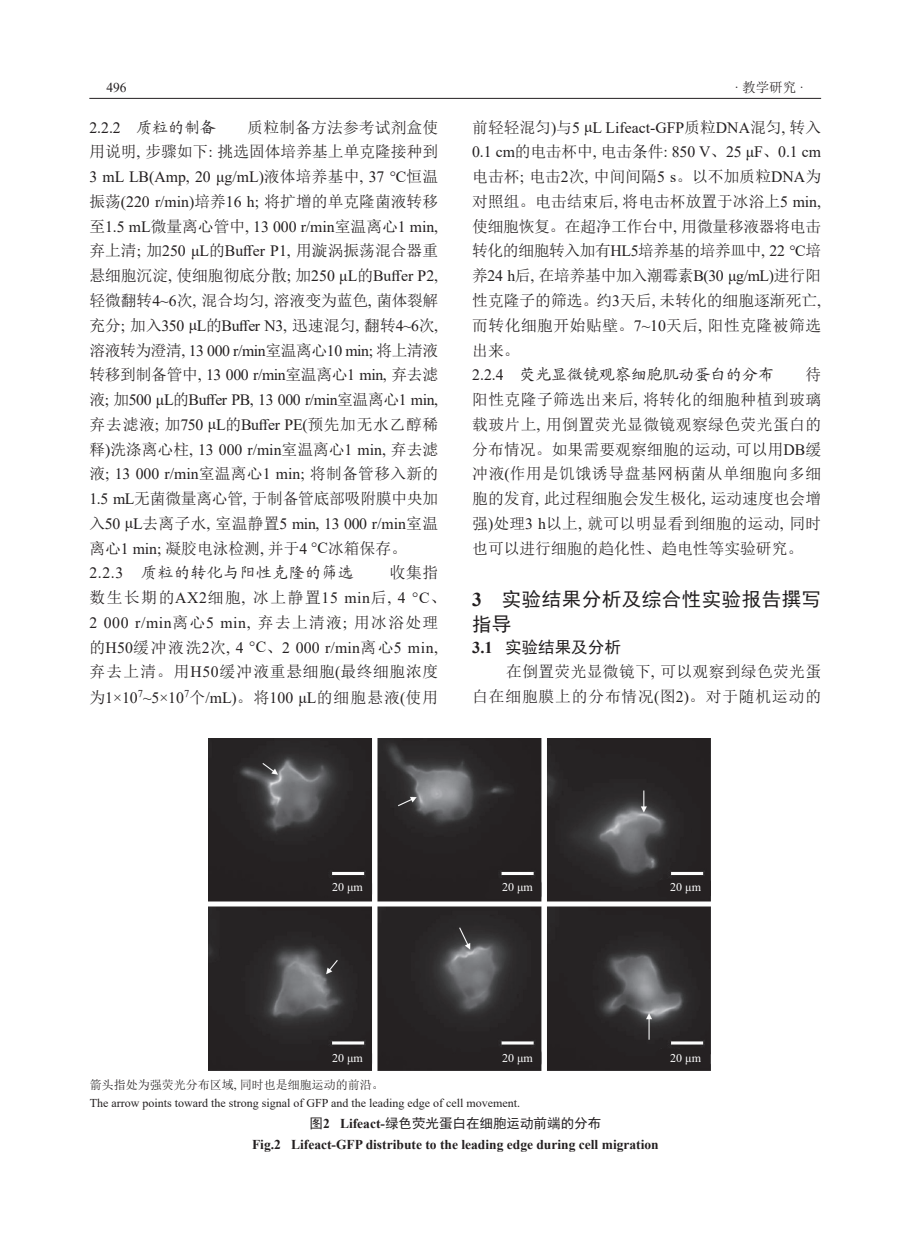
<style>
.page{position:relative;width:919px;height:1238px;background:#fff}
.page>*{position:absolute;margin:0;border:0;box-sizing:border-box;transform-origin:0 0}
.标题1{font:19.5px/24.8px "Sim Hei";letter-spacing:.025em;color:#231f20}
.标题2{font:16.5px "Sim Hei";color:#231f20}
.正文{font:15.75px/24.8px "Times New Roman";color:#231f20;text-align:justify}
.正文-2{font:15.75px/24.8px "Sim Sun";letter-spacing:.02em;color:#231f20;text-align:justify}
.正文-3{font:15.75px "Kai Ti GB2312";letter-spacing:.01em;color:#231f20}
.正文-4{font:15.75px "Kai Ti GB2312";letter-spacing:.04em;color:#231f20}
.表头_图题{font:700 13.5px "Times New Roman";color:#231f20}
.表头_图题-2{font:13.5px "Sim Hei";color:#231f20}
.t1{font:13.5px "Sim Sun";color:#231f20}
.t2{font:13.5px "Times New Roman";color:#231f20}
.表头_图题-3{font:12px "Times New Roman";color:#231f20}
.表头_图题-4{font:12px "Sim Sun";color:#231f20}
.t3{font:12px "Times New Roman";color:#fff}
.s1{font-family:"Times New Roman"}
.s2{font-family:"Kai Ti GB2312"}
.s3{font-family:"Sim Sun"}
.s4{font-family:"Times New Roman";font-weight:700}
</style>
<div class="page">
<hr style="left:89px;top:98px;width:732px;height:1px;background:#231f20">
<img style="left:208px;top:738px;width:502px;height:332px">
<p class="t2" style="left:106px;top:78px;width:22px">496</p>
<p class="t1" style="left:734px;top:81px;width:71px"><span class="s1">·</span> 教学研究 <span class="s1">·</span></p>
<p class="正文" style="left:89px;top:114px;width:128px">2.2.2 <span class="s2">质粒的制备</span></p>
<p class="正文" style="left:89px;top:114px;width:350px;text-indent:158px"><span class="s3">质粒制备方法参考试剂盒使用说明</span>, <span class="s3">步骤如下</span>: <span class="s3">挑选固体培养基上单克隆接种到</span>3 mL LB(Amp, 20 μg/mL)<span class="s3">液体培养基中</span>, 37 °C<span class="s3">恒温振荡</span>(220 r/min)<span class="s3">培养</span>16 h; <span class="s3">将扩增的单克隆菌液转移至</span>1.5 mL<span class="s3">微量离心管中</span>, 13 000 r/min<span class="s3">室温离心</span>1 min,<span class="s3">弃上清</span>; <span class="s3">加</span>250 μL<span class="s3">的</span>Buffer P1, <span class="s3">用漩涡振荡混合器重悬细胞沉淀</span>, <span class="s3">使细胞彻底分散</span>; <span class="s3">加</span>250 μL<span class="s3">的</span>Buffer P2,<span class="s3">轻微翻转</span>4~6<span class="s3">次</span>, <span class="s3">混合均匀</span>, <span class="s3">溶液变为蓝色</span>, <span class="s3">菌体裂解充分</span>; <span class="s3">加入</span>350 μL<span class="s3">的</span>Buffer N3, <span class="s3">迅速混匀</span>, <span class="s3">翻转</span>4~6<span class="s3">次</span>,<span class="s3">溶液转为澄清</span>, 13 000 r/min<span class="s3">室温离心</span>10 min; <span class="s3">将上清液转移到制备管中</span>, 13 000 r/min<span class="s3">室温离心</span>1 min, <span class="s3">弃去滤液</span>; <span class="s3">加</span>500 μL<span class="s3">的</span>Buffer PB, 13 000 r/min<span class="s3">室温离心</span>1 min,<span class="s3">弃去滤液</span>; <span class="s3">加</span>750 μL<span class="s3">的</span>Buffer PE(<span class="s3">预先加无水乙醇稀释</span>)<span class="s3">洗涤离心柱</span>, 13 000 r/min<span class="s3">室温离心</span>1 min, <span class="s3">弃去滤液</span>; 13 000 r/min<span class="s3">室温离心</span>1 min; <span class="s3">将制备管移入新的</span>1.5 mL<span class="s3">无菌微量离心管</span>, <span class="s3">于制备管底部吸附膜中央加入</span>50 μL<span class="s3">去离子水</span>, <span class="s3">室温静置</span>5 min, 13 000 r/min<span class="s3">室温离心</span>1 min; <span class="s3">凝胶电泳检测</span>, <span class="s3">并于</span>4 °C<span class="s3">冰箱保存。</span></p>
<p class="正文-4" style="left:89px;top:565px;width:266px"><span class="s1">2.2.3</span> 质粒的转化与阳性克隆的筛选</p>
<p class="正文-2" style="left:472px;top:115px;width:350px">前轻轻混匀<span class="s1">)</span>与<span class="s1">5 μL Lifeact-GFP</span>质粒<span class="s1">DNA</span>混匀<span class="s1">,</span> 转入<span class="s1">0.1 cm</span>的电击杯中<span class="s1">,</span> 电击条件<span class="s1">: 850 V</span>、<span class="s1">25 μF</span>、<span class="s1">0.1 cm</span>电击杯<span class="s1">;</span> 电击<span class="s1">2</span>次<span class="s1">,</span> 中间间隔<span class="s1">5 s</span>。以不加质粒<span class="s1">DNA</span>为对照组。电击结束后<span class="s1">,</span> 将电击杯放置于冰浴上<span class="s1">5 min,</span>使细胞恢复。在超净工作台中<span class="s1">,</span> 用微量移液器将电击转化的细胞转入加有<span class="s1">HL5</span>培养基的培养皿中<span class="s1">, 22 °C</span>培养<span class="s1">24 h</span>后<span class="s1">,</span> 在培养基中加入潮霉素<span class="s1">B(30 μg/mL)</span>进行阳性克隆子的筛选。约<span class="s1">3</span>天后<span class="s1">,</span> 未转化的细胞逐渐死亡<span class="s1">,</span>而转化细胞开始贴壁。<span class="s1">7~10</span>天后<span class="s1">,</span> 阳性克隆被筛选出来。</p>
<p class="正文-3" style="left:472px;top:367px;width:303px"><span class="s1">2.2.4</span> 荧光显微镜观察细胞肌动蛋白的分布</p>
<p class="正文-2" style="left:472px;top:362px;width:350px;text-indent:333px">待阳性克隆子筛选出来后<span class="s1">,</span> 将转化的细胞种植到玻璃载玻片上<span class="s1">,</span> 用倒置荧光显微镜观察绿色荧光蛋白的分布情况。如果需要观察细胞的运动<span class="s1">,</span> 可以用<span class="s1">DB</span>缓冲液<span class="s1">(</span>作用是饥饿诱导盘基网柄菌从单细胞向多细胞的发育<span class="s1">,</span> 此过程细胞会发生极化<span class="s1">,</span> 运动速度也会增强<span class="s1">)</span>处理<span class="s1">3 h</span>以上<span class="s1">,</span> 就可以明显看到细胞的运动<span class="s1">,</span> 同时也可以进行细胞的趋化性、趋电性等实验研究。</p>
<p class="标题1" style="left:472px;top:587px;width:350px"><span class="s4">3</span> 实验结果分析及综合性实验报告撰写指导</p>
<p class="标题2" style="left:472px;top:639px;width:150px"><span class="s4">3.1</span> 实验结果及分析</p>
<p class="正文-2" style="left:472px;top:659px;width:350px;text-align:right">在倒置荧光显微镜下<span class="s1">,</span> 可以观察到绿色荧光蛋<br>白在细胞膜上的分布情况<span class="s1">(</span>图<span class="s1">2)</span>。对于随机运动的</p>
<p class="正文" style="left:89px;top:560px;width:358px;text-align:left;text-indent:300px"><span class="s3">收集指数生长期的</span>AX2<span class="s3">细胞</span>, <span class="s3">冰上静置</span>15 min<span class="s3">后</span>, 4 °C<span class="s3">、<br></span>2 000 r/min<span class="s3">离心</span>5 min, <span class="s3">弃去上清液</span>; <span class="s3">用冰浴处理的</span>H50<span class="s3">缓冲液洗</span>2<span class="s3">次</span>, 4 °C<span class="s3">、</span>2 000 r/min<span class="s3">离心</span>5 min,<span class="s3">弃去上清。用</span>H50<span class="s3">缓冲液重悬细胞</span>(<span class="s3">最终细胞浓度为</span>1×10<sup>7</sup>~5×10<sup>7</sup><span class="s3">个</span>/mL)<span class="s3">。将</span>100 μL<span class="s3">的细胞悬液</span>(<span class="s3">使用</span></p>
<p class="t3" style="left:332px;top:878px;width:32px">20 μm</p>
<p class="t3" style="left:502px;top:878px;width:32px">20 μm</p>
<p class="t3" style="left:670px;top:878px;width:32px">20 μm</p>
<p class="t3" style="left:332px;top:1049px;width:32px">20 μm</p>
<p class="t3" style="left:502px;top:1049px;width:32px">20 μm</p>
<p class="t3" style="left:670px;top:1049px;width:32px">20 μm</p>
<p class="表头_图题-4" style="left:90px;top:1078px;width:295px">箭头指处为强荧光分布区域<span class="s1">,</span> 同时也是细胞运动的前沿。</p>
<p class="表头_图题-3" style="left:90px;top:1094px;width:432px">The arrow points toward the strong signal of GFP and the leading edge of cell movement.</p>
<p class="表头_图题-2" style="left:309px;top:1116px;width:293px">图<span class="s4">2 Lifeact-</span>绿色荧光蛋白在细胞运动前端的分布</p>
<p class="表头_图题" style="left:252px;top:1134px;width:408px">Fig.2 Lifeact-GFP distribute to the leading edge during cell migration</p>
</div>
